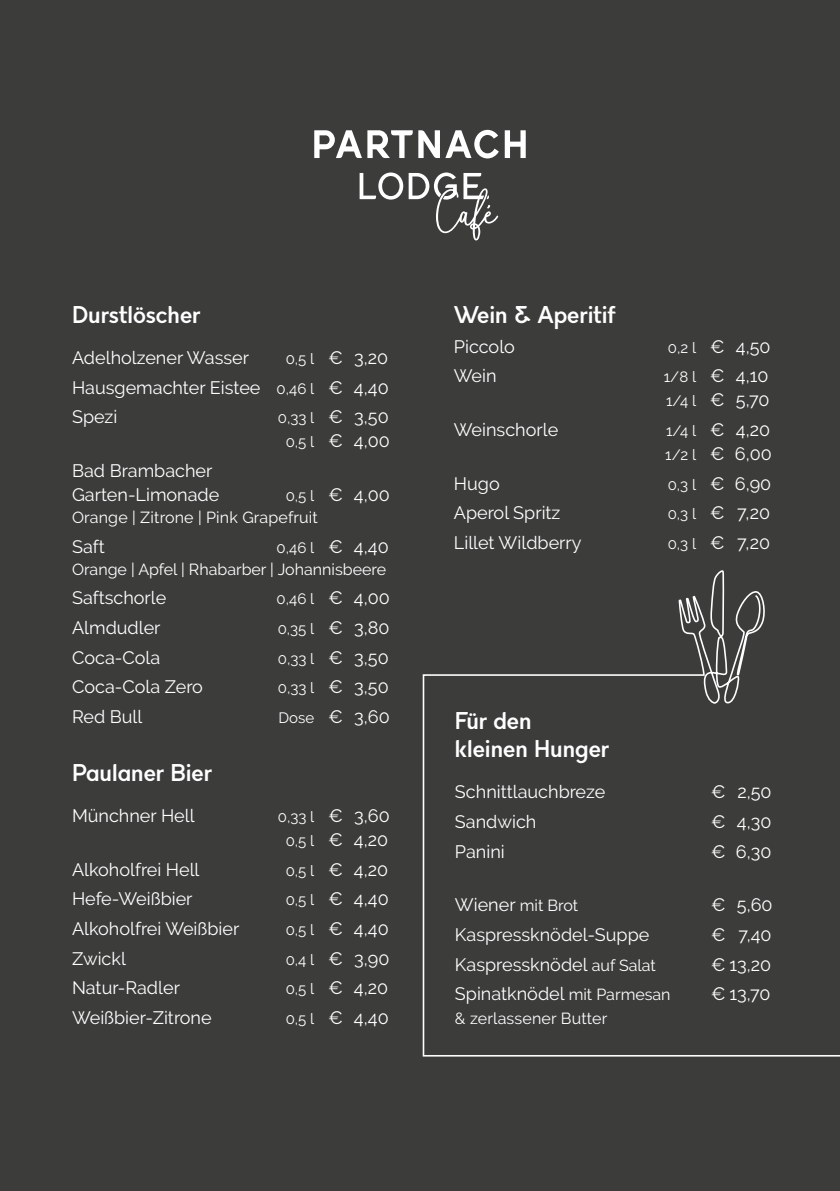
<style>
.page{position:relative;width:840px;height:1191px;background:#fff}
.page>*{position:absolute;margin:0;border:0;box-sizing:border-box;transform-origin:0 0}
.t1{font:28px/28px "Quinlee Sans";color:#fff}
.t2{font:18px/24px "Raleway";color:#fff}
.t3{font:16px "Raleway";color:#fff}
.t4{font:15px "Raleway";color:#fff}
.s1{font-size:15px}
.s2{font-size:18px}
.s3{font-size:16px}
</style>
<div class="page">
<div style="left:0;top:0;width:839px;height:1191px;background:#3c3c3b"></div>
<svg style="left:422px;top:570px;width:417px;height:487px"></svg>
<svg style="left:314px;top:130px;width:98px;height:28px"></svg>
<svg style="left:418px;top:130px;width:21px;height:28px"></svg>
<svg style="left:445px;top:130px;width:53px;height:28px"></svg>
<svg style="left:504px;top:130px;width:21px;height:28px"></svg>
<svg style="left:359px;top:172px;width:139px;height:68px"></svg>
<h1 class="t1" style="left:72px;top:301px;width:130px">Durstlöscher</h1>
<p class="t2" style="left:72px;top:345px;width:178px">Adelholzener Wasser</p>
<p class="t2" style="left:72px;top:343px;width:318px;line-height:29.6px;text-align:justify;text-indent:213px"><span class="s1">0,5 l</span> € 3,20<br>Hausgemachter Eistee <span class="s1">0,46 l</span> € 4,40<br>Spezi</p>
<p class="t4" style="left:278px;top:409px;width:112px">0,33 l <span class="s2">€ 3,50</span></p>
<p class="t2" style="left:285px;top:429px;width:106px"><span class="s1">0,5 l</span> € 4,00</p>
<p class="t2" style="left:72px;top:458px;width:149px">Bad Brambacher<br>Garten-Limonade</p>
<p class="t2" style="left:285px;top:482px;width:106px"><span class="s1">0,5 l</span> € 4,00</p>
<p class="t3" style="left:72px;top:508px;width:247px">Orange | Zitrone | Pink Grapefruit</p>
<p class="t2" style="left:72px;top:534px;width:34px">Saft</p>
<p class="t4" style="left:276px;top:538px;width:114px">0,46 l <span class="s2">€ 4,40</span></p>
<p class="t3" style="left:72px;top:559px;width:315px">Orange | Apfel | Rhabarber | Johannisbeere</p>
<p class="t2" style="left:72px;top:586px;width:96px">Saftschorle</p>
<p class="t4" style="left:276px;top:590px;width:115px">0,46 l <span class="s2">€ 4,00</span></p>
<p class="t2" style="left:72px;top:615px;width:90px">Almdudler</p>
<p class="t4" style="left:277px;top:620px;width:113px">0,35 l <span class="s2">€ 3,80</span></p>
<p class="t2" style="left:72px;top:645px;width:90px">Coca-Cola</p>
<p class="t4" style="left:278px;top:649px;width:112px">0,33 l <span class="s2">€ 3,50</span></p>
<p class="t2" style="left:72px;top:675px;width:132px">Coca-Cola Zero</p>
<p class="t4" style="left:278px;top:679px;width:112px">0,33 l <span class="s2">€ 3,50</span></p>
<p class="t2" style="left:72px;top:704px;width:72px">Red Bull</p>
<p class="t2" style="left:278px;top:704px;width:113px"><span class="s1">Dose</span> € 3,60</p>
<h1 class="t1" style="left:72px;top:759px;width:141px">Paulaner Bier</h1>
<p class="t2" style="left:72px;top:803px;width:124px">Münchner Hell</p>
<p class="t4" style="left:278px;top:808px;width:113px">0,33 l <span class="s2">€ 3,60</span></p>
<p class="t2" style="left:285px;top:827px;width:104px"><span class="s1">0,5 l</span> € 4,20</p>
<p class="t2" style="left:72px;top:857px;width:129px">Alkoholfrei Hell</p>
<p class="t2" style="left:285px;top:857px;width:104px"><span class="s1">0,5 l</span> € 4,20</p>
<p class="t2" style="left:72px;top:887px;width:122px">Hefe-Weißbier</p>
<p class="t2" style="left:285px;top:887px;width:104px"><span class="s1">0,5 l</span> € 4,40</p>
<p class="t2" style="left:72px;top:916px;width:169px">Alkoholfrei Weißbier</p>
<p class="t2" style="left:285px;top:916px;width:104px"><span class="s1">0,5 l</span> € 4,40</p>
<p class="t2" style="left:72px;top:946px;width:55px">Zwickl</p>
<p class="t2" style="left:285px;top:946px;width:105px"><span class="s1">0,4 l</span> € 3,90</p>
<p class="t2" style="left:72px;top:976px;width:109px">Natur-Radler</p>
<p class="t2" style="left:285px;top:976px;width:104px"><span class="s1">0,5 l</span> € 4,20</p>
<p class="t2" style="left:72px;top:1005px;width:141px">Weißbier-Zitrone</p>
<p class="t2" style="left:285px;top:1005px;width:104px"><span class="s1">0,5 l</span> € 4,40</p>
<h1 class="t1" style="left:453px;top:301px;width:163px">Wein &amp; Aperitif</h1>
<p class="t2" style="left:453px;top:334px;width:63px">Piccolo</p>
<p class="t2" style="left:667px;top:334px;width:104px"><span class="s1">0,2 l</span> € 4,50</p>
<p class="t2" style="left:453px;top:364px;width:44px">Wein</p>
<p class="t2" style="left:663px;top:364px;width:107px"><span class="s1">1/8 l</span> € 4,10<br><span class="s1">1/4 l</span> € 5,70</p>
<p class="t2" style="left:453px;top:417px;width:106px">Weinschorle</p>
<p class="t2" style="left:665px;top:417px;width:108px"><span class="s1">1/4 l</span> € 4,20<br><span class="s1">1/2 l</span> € 6,00</p>
<p class="t2" style="left:453px;top:471px;width:47px">Hugo</p>
<p class="t2" style="left:667px;top:471px;width:105px"><span class="s1">0,3 l</span> € 6,90</p>
<p class="t2" style="left:453px;top:501px;width:108px">Aperol Spritz</p>
<p class="t2" style="left:667px;top:501px;width:104px"><span class="s1">0,3 l</span> € 7,20</p>
<p class="t2" style="left:453px;top:530px;width:129px">Lillet Wildberry</p>
<p class="t2" style="left:667px;top:530px;width:104px"><span class="s1">0,3 l</span> € 7,20</p>
<h1 class="t1" style="left:454px;top:707px;width:156px">Für den kleinen Hunger</h1>
<p class="t2" style="left:454px;top:780px;width:152px">Schnittlauchbreze</p>
<p class="t2" style="left:710px;top:780px;width:62px">€ 2,50</p>
<p class="t2" style="left:454px;top:809px;width:83px">Sandwich</p>
<p class="t2" style="left:710px;top:809px;width:62px">€ 4,30</p>
<p class="t2" style="left:454px;top:839px;width:51px">Panini</p>
<p class="t2" style="left:710px;top:839px;width:62px">€ 6,30</p>
<p class="t3" style="left:454px;top:896px;width:125px"><span class="s2">Wiener</span> mit Brot</p>
<p class="t2" style="left:710px;top:893px;width:63px">€ 5,60</p>
<p class="t2" style="left:454px;top:922px;width:196px">Kaspressknödel-Suppe</p>
<p class="t2" style="left:710px;top:922px;width:62px">€ 7,40</p>
<p class="t2" style="left:454px;top:952px;width:202px">Kaspressknödel <span class="s3">auf Salat</span></p>
<p class="t2" style="left:711px;top:952px;width:61px">€ 13,20</p>
<p class="t2" style="left:454px;top:982px;width:217px">Spinatknödel <span class="s3">mit Parmesan</span></p>
<p class="t2" style="left:710px;top:982px;width:61px">€ 13,70</p>
<p class="t3" style="left:454px;top:1009px;width:154px">&amp; zerlassener Butter</p>
</div>
